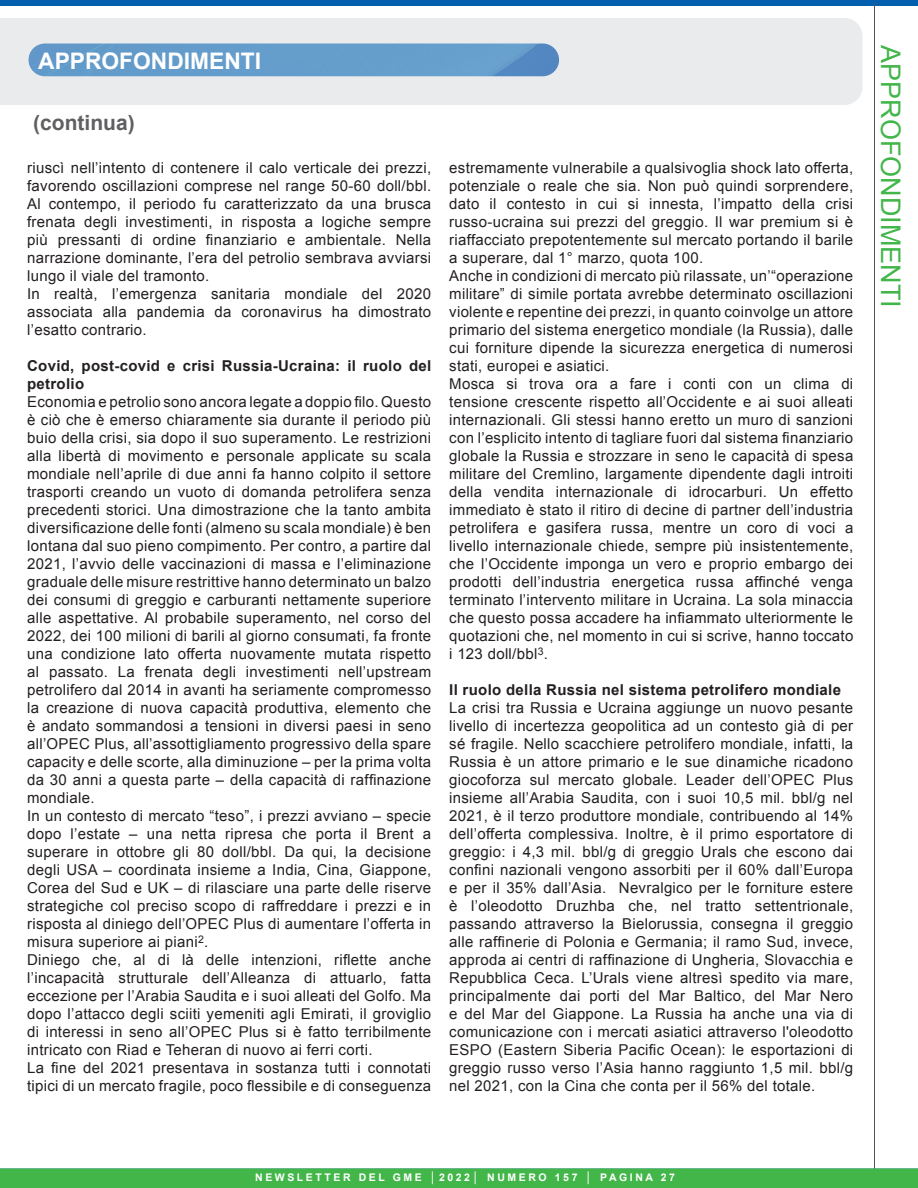
<style>
.page{position:relative;width:918px;height:1188px;background:#fff}
.page>*{position:absolute;margin:0;border:0;box-sizing:border-box;transform-origin:0 0}
.titolo_arancio_più_p{font:27px "Arial";color:#42b649}
.t1{font:22.8px "Arial Bold MT SC800";color:#fff}
.titolo_arancio_più_p-2{font:700 21px "Arial";color:#5f5f62}
.t2{font:15px/18px "Arial";letter-spacing:.02em;color:#231f20;text-align:justify}
.t3{font:700 15px/18px "Arial";letter-spacing:.02em;color:#231f20}
.t4{font:10.5px "Arial Bold MT SC800";letter-spacing:.245em;color:#fff}
</style>
<div class="page">
<div style="left:0;top:18px;width:862px;height:87px;background:#eaebec"></div>
<img style="left:28px;top:44px;width:531px;height:32px;border-radius:16px">
<div style="left:0;top:0;width:918px;height:6px;background:#015fae"></div>
<hr style="left:874px;top:3px;width:1px;height:1185px;background:#49565e">
<div style="left:0;top:1168px;width:918px;height:20px;background:#42b649"></div>
<p class="t1" style="left:38px;top:46px;width:34px">APPROFOND</p>
<p class="t1" style="left:184px;top:46px;width:23px">IMENT</p>
<p class="t1" style="left:255px;top:46px;width:8px">I</p>
<p class="titolo_arancio_più_p" style="left:908px;top:45px;width:264px;rotate:90deg">APPROFONDIMENTI</p>
<p class="titolo_arancio_più_p-2" style="left:33px;top:108px;width:103px">(continua)</p>
<p class="t2" style="left:27px;top:159px;width:406px">riuscì nell’intento di contenere il calo verticale dei prezzi, favorendo oscillazioni comprese nel range 50-60 doll/bbl.<br>Al contempo, il periodo fu caratterizzato da una brusca frenata degli investimenti, in risposta a logiche sempre più pressanti di ordine finanziario e ambientale. Nella narrazione dominante, l’era del petrolio sembrava avviarsi lungo il viale del tramonto.</p>
<p class="t2" style="left:27px;top:285px;width:406px">In realtà, l’emergenza sanitaria mondiale del 2020 associata alla pandemia da coronavirus ha dimostrato l’esatto contrario.</p>
<p class="t3" style="left:27px;top:357px;width:406px">Covid, post-covid e crisi Russia-Ucraina: il ruolo del petrolio</p>
<p class="t2" style="left:27px;top:393px;width:406px">Economia e petrolio sono ancora legate a doppio filo. Questo è ciò che è emerso chiaramente sia durante il periodo più buio della crisi, sia dopo il suo superamento. Le restrizioni alla libertà di movimento e personale applicate su scala mondiale nell’aprile di due anni fa hanno colpito il settore trasporti creando un vuoto di domanda petrolifera senza precedenti storici. Una dimostrazione che la tanto ambita diversificazione delle fonti (almeno su scala mondiale) è ben lontana dal suo pieno compimento. Per contro, a partire dal 2021, l’avvio delle vaccinazioni di massa e l’eliminazione graduale delle misure restrittive hanno determinato un balzo dei consumi di greggio e carburanti nettamente superiore alle aspettative. Al probabile superamento, nel corso del 2022, dei 100 milioni di barili al giorno consumati, fa fronte una condizione lato offerta nuovamente mutata rispetto al passato. La frenata degli investimenti nell’upstream petrolifero dal 2014 in avanti ha seriamente compromesso la creazione di nuova capacità produttiva, elemento che è andato sommandosi a tensioni in diversi paesi in seno all’OPEC Plus, all’assottigliamento progressivo della spare capacity e delle scorte, alla diminuzione – per la prima volta da 30 anni a questa parte – della capacità di raffinazione mondiale.</p>
<p class="t2" style="left:27px;top:807px;width:406px">In un contesto di mercato “teso”, i prezzi avviano – specie dopo l’estate – una netta ripresa che porta il Brent a superare in ottobre gli 80 doll/bbl. Da qui, la decisione degli USA – coordinata insieme a India, Cina, Giappone, Corea del Sud e UK – di rilasciare una parte delle riserve strategiche col preciso scopo di raffreddare i prezzi e in risposta al diniego dell’OPEC Plus di aumentare l’offerta in misura superiore ai piani<sup>2</sup>.</p>
<p class="t2" style="left:27px;top:951px;width:406px">Diniego che, al di là delle intenzioni, riflette anche l’incapacità strutturale dell’Alleanza di attuarlo, fatta eccezione per l’Arabia Saudita e i suoi alleati del Golfo. Ma dopo l’attacco degli sciiti yemeniti agli Emirati, il groviglio di interessi in seno all’OPEC Plus si è fatto terribilmente intricato con Riad e Teheran di nuovo ai ferri corti.</p>
<p class="t2" style="left:27px;top:1059px;width:406px">La fine del 2021 presentava in sostanza tutti i connotati tipici di un mercato fragile, poco flessibile e di conseguenza</p>
<p class="t2" style="left:449px;top:159px;width:406px">estremamente vulnerabile a qualsivoglia shock lato offerta, potenziale o reale che sia. Non può quindi sorprendere, dato il contesto in cui si innesta, l’impatto della crisi russo-ucraina sui prezzi del greggio. Il war premium si è riaffacciato prepotentemente sul mercato portando il barile a superare, dal 1° marzo, quota 100.</p>
<p class="t2" style="left:449px;top:267px;width:406px">Anche in condizioni di mercato più rilassate, un’“operazione militare” di simile portata avrebbe determinato oscillazioni violente e repentine dei prezzi, in quanto coinvolge un attore primario del sistema energetico mondiale (la Russia), dalle cui forniture dipende la sicurezza energetica di numerosi stati, europei e asiatici.</p>
<p class="t2" style="left:449px;top:375px;width:406px">Mosca si trova ora a fare i conti con un clima di tensione crescente rispetto all’Occidente e ai suoi alleati internazionali. Gli stessi hanno eretto un muro di sanzioni con l’esplicito intento di tagliare fuori dal sistema finanziario globale la Russia e strozzare in seno le capacità di spesa militare del Cremlino, largamente dipendente dagli introiti della vendita internazionale di idrocarburi. Un effetto immediato è stato il ritiro di decine di partner dell’industria petrolifera e gasifera russa, mentre un coro di voci a livello internazionale chiede, sempre più insistentemente, che l’Occidente imponga un vero e proprio embargo dei prodotti dell’industria energetica russa affinché venga terminato l’intervento militare in Ucraina. La sola minaccia che questo possa accadere ha infiammato ulteriormente le quotazioni che, nel momento in cui si scrive, hanno toccato i 123 doll/bbl<sup>3</sup>.</p>
<p class="t3" style="left:449px;top:681px;width:393px">Il ruolo della Russia nel sistema petrolifero mondiale</p>
<p class="t2" style="left:449px;top:699px;width:406px">La crisi tra Russia e Ucraina aggiunge un nuovo pesante livello di incertezza geopolitica ad un contesto già di per sé fragile. Nello scacchiere petrolifero mondiale, infatti, la Russia è un attore primario e le sue dinamiche ricadono giocoforza sul mercato globale. Leader dell’OPEC Plus insieme all’Arabia Saudita, con i suoi 10,5 mil. bbl/g nel 2021, è il terzo produttore mondiale, contribuendo al 14% dell’offerta complessiva. Inoltre, è il primo esportatore di greggio: i 4,3 mil. bbl/g di greggio Urals che escono dai confini nazionali vengono assorbiti per il 60% dall’Europa e per il 35% dall’Asia. Nevralgico per le forniture estere è l’oleodotto Druzhba che, nel tratto settentrionale, passando attraverso la Bielorussia, consegna il greggio alle raffinerie di Polonia e Germania; il ramo Sud, invece, approda ai centri di raffinazione di Ungheria, Slovacchia e Repubblica Ceca. L’Urals viene altresì spedito via mare, principalmente dai porti del Mar Baltico, del Mar Nero e del Mar del Giappone. La Russia ha anche una via di comunicazione con i mercati asiatici attraverso l'oleodotto ESPO (Eastern Siberia Pacific Ocean): le esportazioni di greggio russo verso l’Asia hanno raggiunto 1,5 mil. bbl/g nel 2021, con la Cina che conta per il 56% del totale.</p>
<p class="t4" style="left:255px;top:1170px;width:421px">NEWSL ETTER DEL GME │2022│ NU MERO 157 │ PAGI NA 27</p>
<p class="t4" style="left:213px;top:1173px;width:505px">NEWSL ETTER DEL GME │ FEBB RAI O 2010 │ NU MERO 25 │ PAGI NA 27</p>
</div>
